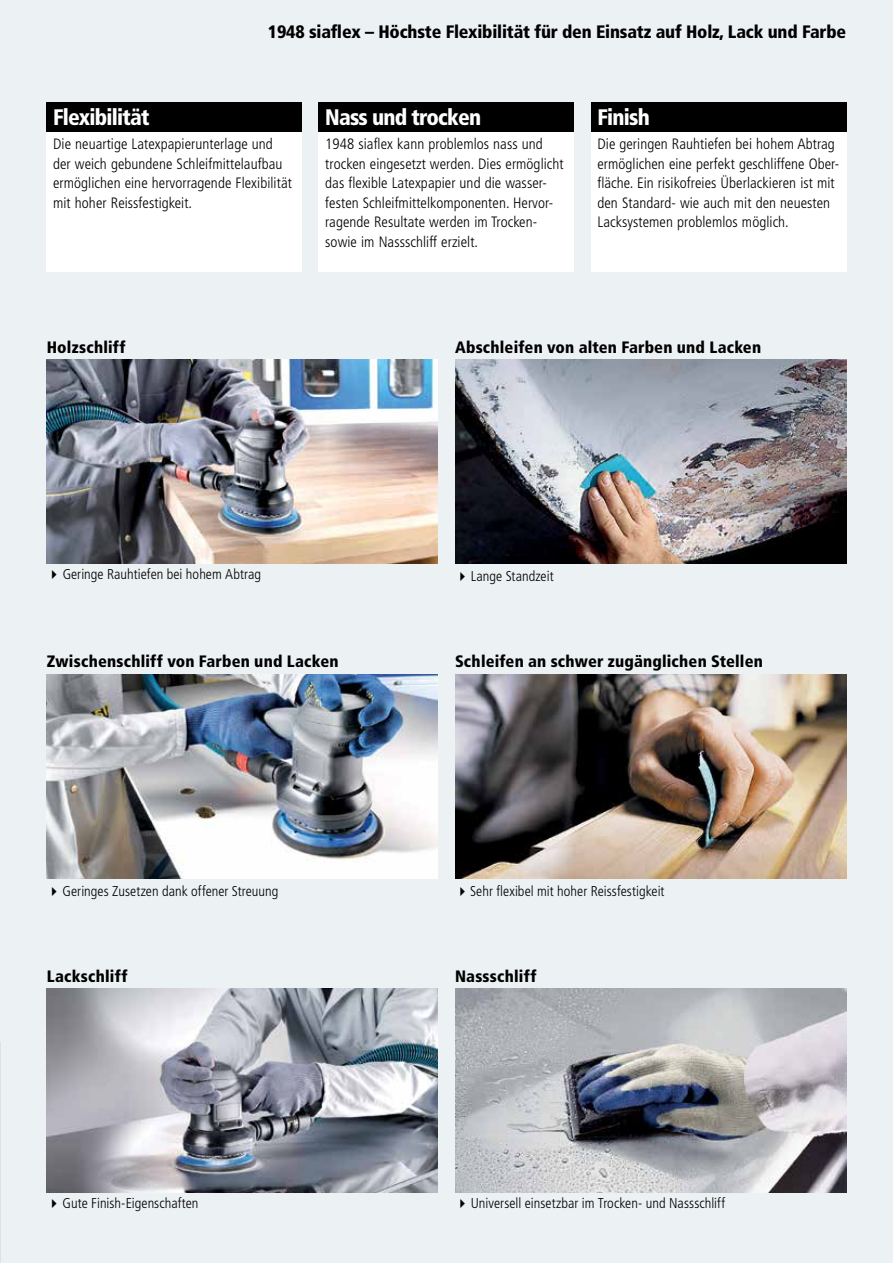
<style>
.page{position:relative;width:893px;height:1263px;background:#ecf1f3}
.page>*{position:absolute;margin:0;border:0;box-sizing:border-box;transform-origin:0 0}
.t1{font:900 condensed 22.5px "Frutiger LT Pro";letter-spacing:-.035em;color:#fff}
.t2{font:900 condensed 18px "Frutiger LT Pro";letter-spacing:-.01em;color:#000}
.t3{font:900 condensed 16.5px "Frutiger LT Pro";letter-spacing:.01em;color:#000}
.t4{font:300 condensed 15px/19.5px "Frutiger LT Pro";letter-spacing:.005em;color:#000}
.t5{font:300 condensed 14.25px "Frutiger LT Pro";letter-spacing:.005em;color:#000}
</style>
<div class="page">
<div style="left:47px;top:132px;width:255px;height:140px;background:#fff"></div>
<div style="left:591px;top:132px;width:255px;height:140px;background:#fff"></div>
<div style="left:319px;top:132px;width:255px;height:140px;background:#fff"></div>
<div style="left:591px;top:102px;width:255px;height:30px;background:#000"></div>
<div style="left:319px;top:102px;width:255px;height:30px;background:#000"></div>
<div style="left:47px;top:102px;width:255px;height:30px;background:#000"></div>
<img style="left:455px;top:674px;width:391px;height:204px">
<img style="left:455px;top:359px;width:391px;height:204px">
<img style="left:47px;top:989px;width:391px;height:204px">
<img style="left:47px;top:674px;width:391px;height:204px">
<img style="left:455px;top:989px;width:391px;height:204px">
<img style="left:47px;top:359px;width:391px;height:204px">
<p class="t2" style="left:268px;top:21px;width:580px">1948 siaflex – Höchste Flexibilität für den Einsatz auf Holz, Lack und Farbe</p>
<h1 class="t1" style="left:53px;top:104px;width:98px">Flexibilität</h1>
<h1 class="t1" style="left:325px;top:104px;width:157px">Nass und trocken</h1>
<p class="t4" style="left:53px;top:135px;width:240px">Die neuartige Latexpapierunterlage und der weich gebundene Schleifmittelaufbau ermöglichen eine hervorragende Flexibilität mit hoher Reissfestigkeit.</p>
<p class="t4" style="left:325px;top:135px;width:240px">1948 siaflex kann problemlos nass und trocken eingesetzt werden. Dies ermöglicht das flexible Latexpapier und die wasser&shy;festen Schleifmittelkomponenten. Hervor&shy;ragende Resultate werden im Trocken&shy;sowie im Nassschliff erzielt.</p>
<h1 class="t1" style="left:597px;top:104px;width:54px">Finish</h1>
<p class="t4" style="left:597px;top:135px;width:243px">Die geringen Rauhtiefen bei hohem Abtrag ermöglichen eine perfekt geschliffene Ober&shy;fläche. Ein risikofreies Überlackieren ist mit den Standard- wie auch mit den neuesten Lacksystemen problemlos möglich.</p>
<p class="t3" style="left:47px;top:337px;width:80px">Holzschliff</p>
<p class="t3" style="left:455px;top:337px;width:308px">Abschleifen von alten Farben und Lacken</p>
<p class="t5" style="left:47px;top:566px;width:216px">✔Geringe Rauhtiefen bei hohem Abtrag</p>
<p class="t5" style="left:455px;top:568px;width:100px">✔Lange Standzeit</p>
<p class="t3" style="left:47px;top:652px;width:293px">Zwischenschliff von Farben und Lacken</p>
<p class="t3" style="left:455px;top:652px;width:309px">Schleifen an schwer zugänglichen Stellen</p>
<p class="t5" style="left:47px;top:883px;width:233px">✔Geringes Zusetzen dank offener Streuung</p>
<p class="t5" style="left:455px;top:883px;width:211px">✔Sehr flexibel mit hoher Reissfestigkeit</p>
<p class="t3" style="left:47px;top:966px;width:82px">Lackschliff</p>
<p class="t3" style="left:455px;top:966px;width:83px">Nassschliff</p>
<p class="t5" style="left:47px;top:1195px;width:153px">✔Gute Finish-Eigenschaften</p>
<p class="t5" style="left:455px;top:1195px;width:272px">✔Universell einsetzbar im Trocken- und Nassschliff</p>
</div>
